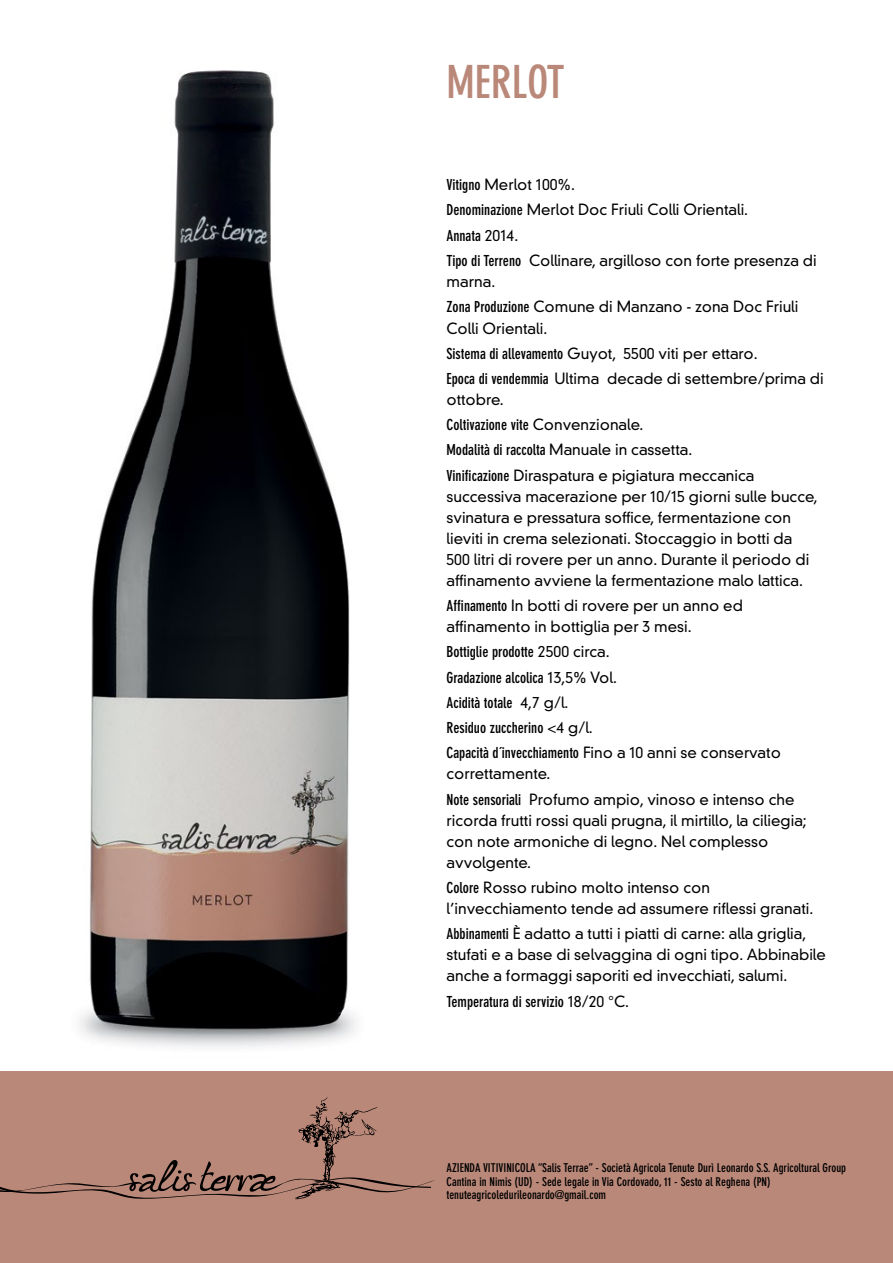
<style>
.page{position:relative;width:893px;height:1263px;background:#fff}
.page>*{position:absolute;margin:0;border:0;box-sizing:border-box;transform-origin:0 0}
.t1{font:700 condensed 45px "DIN Neuzeit Grotesk Std";color:#ba8879}
.t2{font:300 15px/21px "DIN Neuzeit Grotesk Std";color:#000}
.t3{font:700 condensed 15px/25.2px "DIN Neuzeit Grotesk Std";color:#000}
.t4{font:700 condensed 12px/13.5px "DIN Neuzeit Grotesk Std";color:#000}
.s1{font-weight:700;font-stretch:condensed}
.s2{font-weight:300;font-stretch:normal}
</style>
<div class="page">
<div style="left:0;top:1071px;width:893px;height:192px;background:#ba8879"></div>
<img style="left:80px;top:70px;width:276px;height:978px">
<svg style="left:0;top:1097px;width:435px;height:102px"></svg>
<h1 class="t1" style="left:446px;top:56px;width:120px">MERLOT</h1>
<p class="t2" style="left:446px;top:172px;width:372px;line-height:25.5px"><span class="s1">Vitigno</span> Merlot 100%.<br><span class="s1">Denominazione</span> Merlot Doc Friuli Colli Orientali.<br><span class="s1">Annata</span> 2014.<br><span class="s1">Tipo di Terreno</span> Collinare, argilloso con forte presenza di</p>
<p class="t2" style="left:446px;top:269px;width:353px;line-height:25.2px">marna.<br><span class="s1">Zona Produzione</span> Comune di Manzano - zona Doc Friuli</p>
<p class="t2" style="left:446px;top:315px;width:379px;line-height:25.2px">Colli Orientali.<br><span class="s1">Sistema di allevamento</span> Guyot, 5500 viti per ettaro.<br><span class="s1">Epoca di vendemmia</span> Ultima decade di settembre/prima di</p>
<p class="t2" style="left:446px;top:387px;width:310px;line-height:25.2px">ottobre.<br><span class="s1">Coltivazione vite</span> Convenzionale.<br><span class="s1">Modalità di raccolta</span> Manuale in cassetta.<br><span class="s1">Vinificazione</span> Diraspatura e pigiatura meccanica</p>
<p class="t2" style="left:446px;top:486px;width:373px">successiva macerazione per 10/15 giorni sulle bucce, svinatura e pressatura soffice, fermentazione con lieviti in crema selezionati. Stoccaggio in botti da 500 litri di rovere per un anno. Durante il periodo di affinamento avviene la fermentazione malo lattica.</p>
<p class="t2" style="left:446px;top:595px;width:298px"><span class="s1">Affinamento</span> In botti di rovere per un anno ed affinamento in bottiglia per 3 mesi.</p>
<p class="t3" style="left:446px;top:639px;width:336px">Bottiglie prodotte <span class="s2">2500 circa.<br></span>Gradazione alcolica <span class="s2">13,5% Vol.<br></span>Acidità totale <span class="s2">4,7 g/l.<br></span>Residuo zuccherino <span class="s2">&lt;4 g/l.<br></span>Capacità d´invecchiamento <span class="s2">Fino a 10 anni se conservato</span></p>
<p class="t2" style="left:446px;top:761px;width:350px;line-height:25.2px">correttamente.<br><span class="s1">Note sensoriali</span> Profumo ampio, vinoso e intenso che</p>
<p class="t2" style="left:446px;top:810px;width:362px">ricorda frutti rossi quali prugna, il mirtillo, la ciliegia; con note armoniche di legno. Nel complesso avvolgente.</p>
<p class="t2" style="left:446px;top:877px;width:368px"><span class="s1">Colore</span> Rosso rubino molto intenso con l’invecchiamento tende ad assumere riflessi granati.</p>
<p class="t2" style="left:446px;top:923px;width:381px"><span class="s1">Abbinamenti</span> È adatto a tutti i piatti di carne: alla griglia, stufati e a base di selvaggina di ogni tipo. Abbinabile anche a formaggi saporiti ed invecchiati, salumi.</p>
<p class="t3" style="left:446px;top:989px;width:184px">Temperatura di servizio <span class="s2">18/20 °C.</span></p>
<p class="t4" style="left:446px;top:1161px;width:401px">AZIENDA VITIVINICOLA “Salis Terrae” - Società Agricola Tenute Durì Leonardo S.S. Agricoltural Group<br>Cantina in Nimis (UD) - Sede legale in Via Cordovado, 11 - Sesto al Reghena (PN) tenuteagricoledurileonardo@gmail.com</p>
</div>
